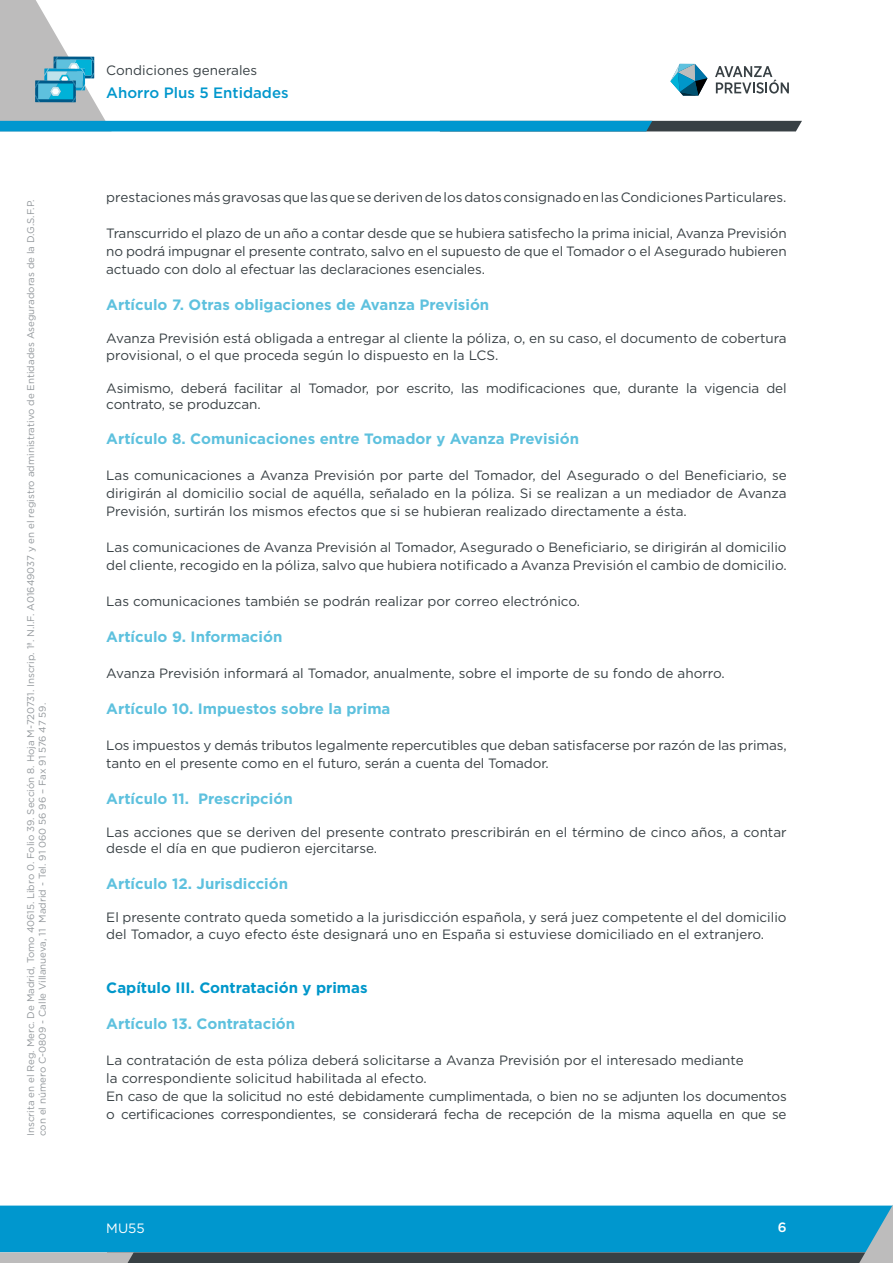
<style>
.page{position:relative;width:893px;height:1263px;background:#fff}
.page>*{position:absolute;margin:0;border:0;box-sizing:border-box;transform-origin:0 0}
.t1{font:700 15px "Gotham";color:#5ec1de}
.t2{font:700 15px "Gotham";color:#0097ca}
.t3{font:500 15px "Gotham";color:#0097cc}
.t4{font:13.5px/18px "Gotham";color:#384044}
.t5{font:13.5px/18px "Gotham";letter-spacing:-.02em;color:#384044}
.t6{font:13.5px "Gotham";color:#fff}
.t7{font:500 13.5px "Gotham";color:#fff}
.t8{font:9.75px/11.7px "Gotham";color:#92979b}
</style>
<div class="page">
<svg style="left:0;top:1205px;width:893px;height:58px;background:#148db9"></svg>
<svg style="left:0;top:0;width:802px;height:131px"></svg>
<p class="t8" style="left:25px;top:1136px;width:938px;rotate:-90deg">Inscrita en el Reg. Merc. De Madrid, Tomo 40615. Libro 0. Folio 39. Sección 8. Hoja M-720731. Inscrip. 1ª. N.I.F. A01649037 y en el registro administrativo de Entidades Aseguradoras de la D.G.S.F.P. con el número C-0809 - Calle Villanueva, 11 Madrid - Tel. 91 060 56 96 – Fax 91 576 47 59.</p>
<p class="t4" style="left:106px;top:61px;width:152px">Condiciones generales</p>
<p class="t3" style="left:106px;top:83px;width:184px">Ahorro Plus 5 Entidades</p>
<p class="t4" style="left:106px;top:188px;width:682px">prestaciones más gravosas que las que se deriven de los datos consignado en las Condiciones Particulares.</p>
<p class="t4" style="left:106px;top:224px;width:682px;text-align:justify">Transcurrido el plazo de un año a contar desde que se hubiera satisfecho la prima inicial, Avanza Previsión no podrá impugnar el presente contrato, salvo en el supuesto de que el Tomador o el Asegurado hubieren actuado con dolo al efectuar las declaraciones esenciales.</p>
<p class="t1" style="left:106px;top:295px;width:384px">Artículo 7. Otras obligaciones de Avanza Previsión</p>
<p class="t4" style="left:106px;top:330px;width:682px;line-height:16.5px">Avanza Previsión está obligada a entregar al cliente la póliza, o, en su caso, el documento de cobertura provisional, o el que proceda según lo dispuesto en la LCS.</p>
<p class="t4" style="left:106px;top:379px;width:682px;line-height:16.5px">Asimismo, deberá facilitar al Tomador, por escrito, las modificaciones que, durante la vigencia del contrato, se produzcan.</p>
<p class="t1" style="left:106px;top:428px;width:474px">Artículo 8. Comunicaciones entre Tomador y Avanza Previsión</p>
<p class="t4" style="left:106px;top:466px;width:682px;text-align:justify">Las comunicaciones a Avanza Previsión por parte del Tomador, del Asegurado o del Beneficiario, se dirigirán al domicilio social de aquélla, señalado en la póliza. Si se realizan a un mediador de Avanza Previsión, surtirán los mismos efectos que si se hubieran realizado directamente a ésta.</p>
<p class="t4" style="left:106px;top:538px;width:682px">Las comunicaciones de Avanza Previsión al Tomador, Asegurado o Beneficiario, se dirigirán al domicilio del cliente, recogido en la póliza, salvo que hubiera notificado a Avanza Previsión el cambio de domicilio.</p>
<p class="t4" style="left:106px;top:592px;width:475px">Las comunicaciones también se podrán realizar por correo electrónico.</p>
<p class="t1" style="left:106px;top:626px;width:178px">Artículo 9. Información</p>
<p class="t4" style="left:106px;top:664px;width:620px">Avanza Previsión informará al Tomador, anualmente, sobre el importe de su fondo de ahorro.</p>
<p class="t1" style="left:106px;top:698px;width:286px">Artículo 10. Impuestos sobre la prima</p>
<p class="t4" style="left:106px;top:736px;width:682px">Los impuestos y demás tributos legalmente repercutibles que deban satisfacerse por razón de las primas, tanto en el presente como en el futuro, serán a cuenta del Tomador.</p>
<p class="t1" style="left:106px;top:788px;width:188px">Artículo 11. Prescripción</p>
<p class="t4" style="left:106px;top:823px;width:682px;line-height:16.5px">Las acciones que se deriven del presente contrato prescribirán en el término de cinco años, a contar desde el día en que pudieron ejercitarse.</p>
<p class="t1" style="left:106px;top:874px;width:183px">Artículo 12. Jurisdicción</p>
<p class="t4" style="left:106px;top:909px;width:682px;line-height:16.5px">El presente contrato queda sometido a la jurisdicción española, y será juez competente el del domicilio del Tomador, a cuyo efecto éste designará uno en España si estuviese domiciliado en el extranjero.</p>
<p class="t2" style="left:106px;top:977px;width:263px">Capítulo III. Contratación y primas</p>
<p class="t1" style="left:106px;top:1013px;width:190px">Artículo 13. Contratación</p>
<p class="t5" style="left:106px;top:1051px;width:682px">La contratación de esta póliza deberá solicitarse a Avanza Previsión por el interesado mediante<br>la correspondiente solicitud habilitada al efecto.<br>En caso de que la solicitud no esté debidamente cumplimentada, o bien no se adjunten los documentos o certificaciones correspondientes, se considerará fecha de recepción de la misma aquella en que se</p>
<p class="t6" style="left:106px;top:1219px;width:40px">MU55</p>
<p class="t7" style="left:778px;top:1218px;width:10px">6</p>
</div>
